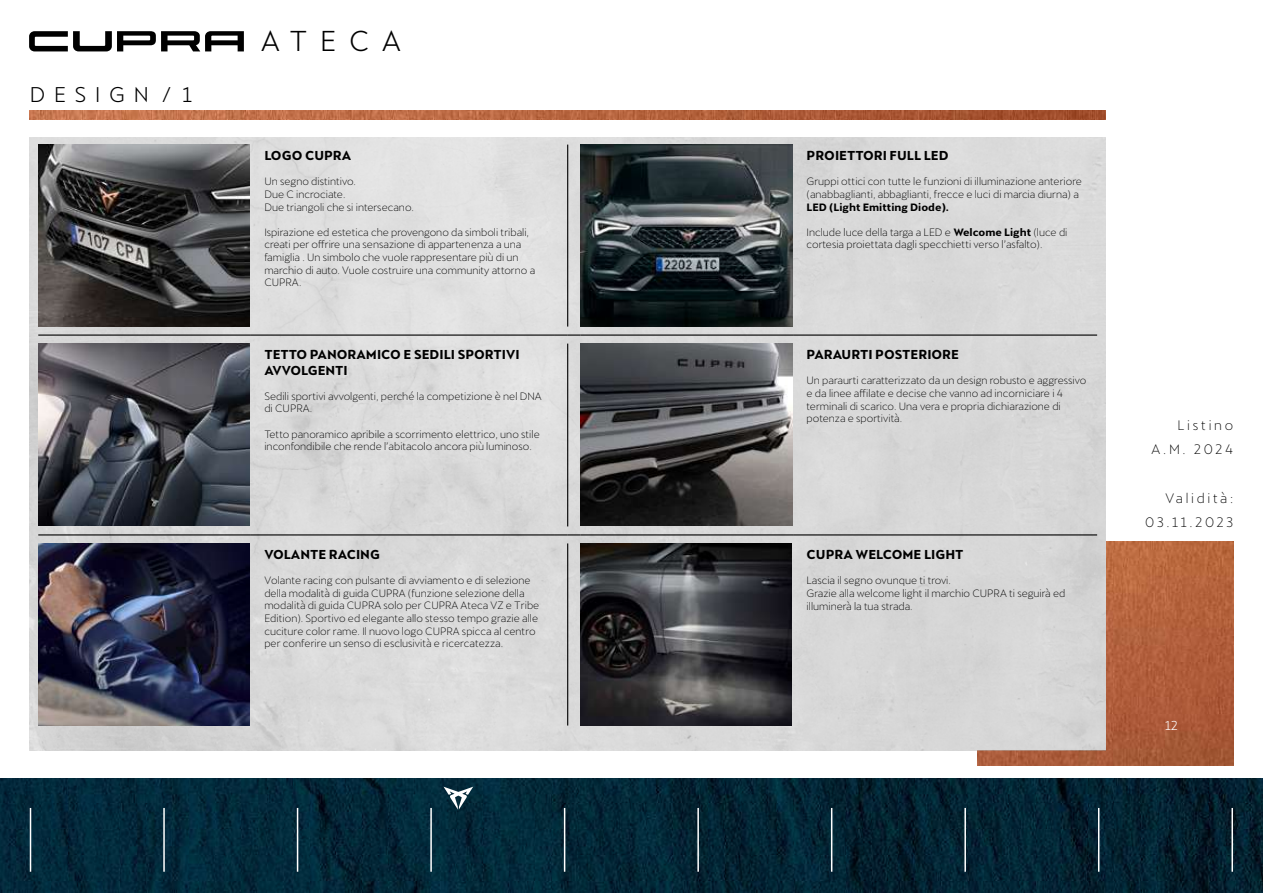
<style>
.page{position:relative;width:1263px;height:893px;background:#fff}
.page>*{position:absolute;margin:0;border:0;box-sizing:border-box;transform-origin:0 0}
.t1{font:28.35px "Cupra";letter-spacing:.45em;color:#000}
.t2{font:21px "Cupra";letter-spacing:.42em;color:#000}
.t3{font:300 13.5px/24px "Cupra";letter-spacing:.2em;color:#000;text-align:right}
.t4{font:700 12.75px/15.3px "Cupra";color:#000}
.t5{font:12.75px "Cupra";color:#fff}
.t6{font:300 10.5px/12.6px "Cupra";color:#000}
.t7{font:700 10.5px "Cupra";color:#000}
.s1{font-weight:700}
</style>
<div class="page">
<img style="left:977px;top:542px;width:256px;height:223px">
<img style="left:30px;top:111px;width:1076px;height:8px">
<img style="left:30px;top:138px;width:1076px;height:612px">
<img style="left:0;top:778px;width:1263px;height:115px">
<hr style="left:30px;top:808px;width:1px;height:64px;background:#fff">
<hr style="left:163px;top:808px;width:2px;height:64px;background:#fff">
<hr style="left:297px;top:808px;width:1px;height:64px;background:#fff">
<hr style="left:430px;top:808px;width:2px;height:64px;background:#fff">
<hr style="left:564px;top:808px;width:1px;height:64px;background:#fff">
<hr style="left:697px;top:808px;width:2px;height:64px;background:#fff">
<hr style="left:831px;top:808px;width:1px;height:64px;background:#fff">
<hr style="left:964px;top:808px;width:2px;height:64px;background:#fff">
<hr style="left:1098px;top:808px;width:1px;height:64px;background:#fff">
<hr style="left:1231px;top:808px;width:2px;height:64px;background:#fff">
<svg style="left:444px;top:787px;width:29px;height:22px"></svg>
<svg style="left:29px;top:31px;width:215px;height:20px"></svg>
<hr style="left:567px;top:145px;width:1px;height:182px;background:#000">
<hr style="left:38px;top:334px;width:213px;height:2px;background:#000">
<hr style="left:251px;top:334px;width:304px;height:2px;background:#000">
<svg style="left:555px;top:334px;width:25px;height:2px"></svg>
<hr style="left:580px;top:334px;width:213px;height:2px;background:#000">
<hr style="left:793px;top:334px;width:304px;height:2px;background:#000">
<hr style="left:567px;top:344px;width:1px;height:182px;background:#000">
<hr style="left:38px;top:534px;width:213px;height:1px;background:#000">
<hr style="left:251px;top:534px;width:304px;height:1px;background:#000">
<svg style="left:555px;top:534px;width:25px;height:1px"></svg>
<hr style="left:580px;top:534px;width:213px;height:1px;background:#000">
<hr style="left:793px;top:534px;width:304px;height:1px;background:#000">
<hr style="left:567px;top:543px;width:1px;height:182px;background:#000">
<img style="left:38px;top:145px;width:212px;height:182px">
<img style="left:580px;top:145px;width:212px;height:182px">
<img style="left:38px;top:344px;width:212px;height:182px">
<img style="left:580px;top:344px;width:212px;height:182px">
<img style="left:38px;top:543px;width:212px;height:182px">
<img style="left:580px;top:543px;width:212px;height:182px">
<h2 class="t2" style="left:30px;top:76px;width:121px">DESIGN</h2>
<h2 class="t2" style="left:162px;top:76px;width:32px">/ 1</h2>
<h1 class="t1" style="left:261px;top:16px;width:141px">ATECA</h1>
<p class="t4" style="left:264px;top:148px;width:88px">LOGO CUPRA</p>
<p class="t6" style="left:264px;top:174px;width:151px">Un segno distintivo.<br>Due C incrociate.<br>Due triangoli che si intersecano.</p>
<p class="t6" style="left:264px;top:224px;width:272px">Ispirazione ed estetica che provengono da simboli tribali, creati per offrire una sensazione di appartenenza a una famiglia . Un simbolo che vuole rappresentare più di un marchio di auto. Vuole costruire una community attorno a CUPRA.</p>
<p class="t4" style="left:264px;top:347px;width:257px">TETTO PANORAMICO E SEDILI SPORTIVI<br>AVVOLGENTI</p>
<p class="t6" style="left:264px;top:388px;width:279px">Sedili sportivi avvolgenti, perché la competizione è nel DNA di CUPRA.</p>
<p class="t6" style="left:264px;top:426px;width:277px">Tetto panoramico apribile a scorrimento elettrico, uno stile inconfondibile che rende l’abitacolo ancora più luminoso.</p>
<p class="t4" style="left:264px;top:547px;width:117px">VOLANTE RACING</p>
<p class="t6" style="left:264px;top:573px;width:276px;line-height:12.1px">Volante racing con pulsante di avviamento e di selezione della modalità di guida CUPRA (funzione selezione della modalità di guida CUPRA solo per CUPRA Ateca VZ e Tribe</p>
<p class="t6" style="left:264px;top:610px;width:275px">Edition). Sportivo ed elegante allo stesso tempo grazie alle cuciture color rame. Il nuovo logo CUPRA spicca al centro per conferire un senso di esclusività e ricercatezza.</p>
<p class="t4" style="left:806px;top:148px;width:144px">PROIETTORI FULL LED</p>
<p class="t6" style="left:806px;top:174px;width:277px">Gruppi ottici con tutte le funzioni di illuminazione anteriore (anabbaglianti, abbaglianti, frecce e luci di marcia diurna) a</p>
<p class="t7" style="left:806px;top:201px;width:144px">LED (Light Emitting Diode).</p>
<p class="t6" style="left:806px;top:224px;width:262px">Include luce della targa a LED e <span class="s1">Welcome Light</span> (luce di cortesia proiettata dagli specchietti verso l’asfalto).</p>
<p class="t4" style="left:806px;top:347px;width:154px">PARAURTI POSTERIORE</p>
<p class="t6" style="left:806px;top:373px;width:281px">Un paraurti caratterizzato da un design robusto e aggressivo e da linee affilate e decise che vanno ad incorniciare i 4 terminali di scarico. Una vera e propria dichiarazione di potenza e sportività.</p>
<p class="t4" style="left:806px;top:547px;width:159px">CUPRA WELCOME LIGHT</p>
<p class="t6" style="left:806px;top:573px;width:260px">Lascia il segno ovunque ti trovi.<br>Grazie alla welcome light il marchio CUPRA ti seguirà ed illuminerà la tua strada.</p>
<p class="t3" style="left:1151px;top:411px;width:83px">Listino<br>A.M. 2024</p>
<p class="t3" style="left:1145px;top:484px;width:90px">Validità:<br>03.11.2023</p>
<p class="t5" style="left:1165px;top:714px;width:14px">12</p>
</div>
